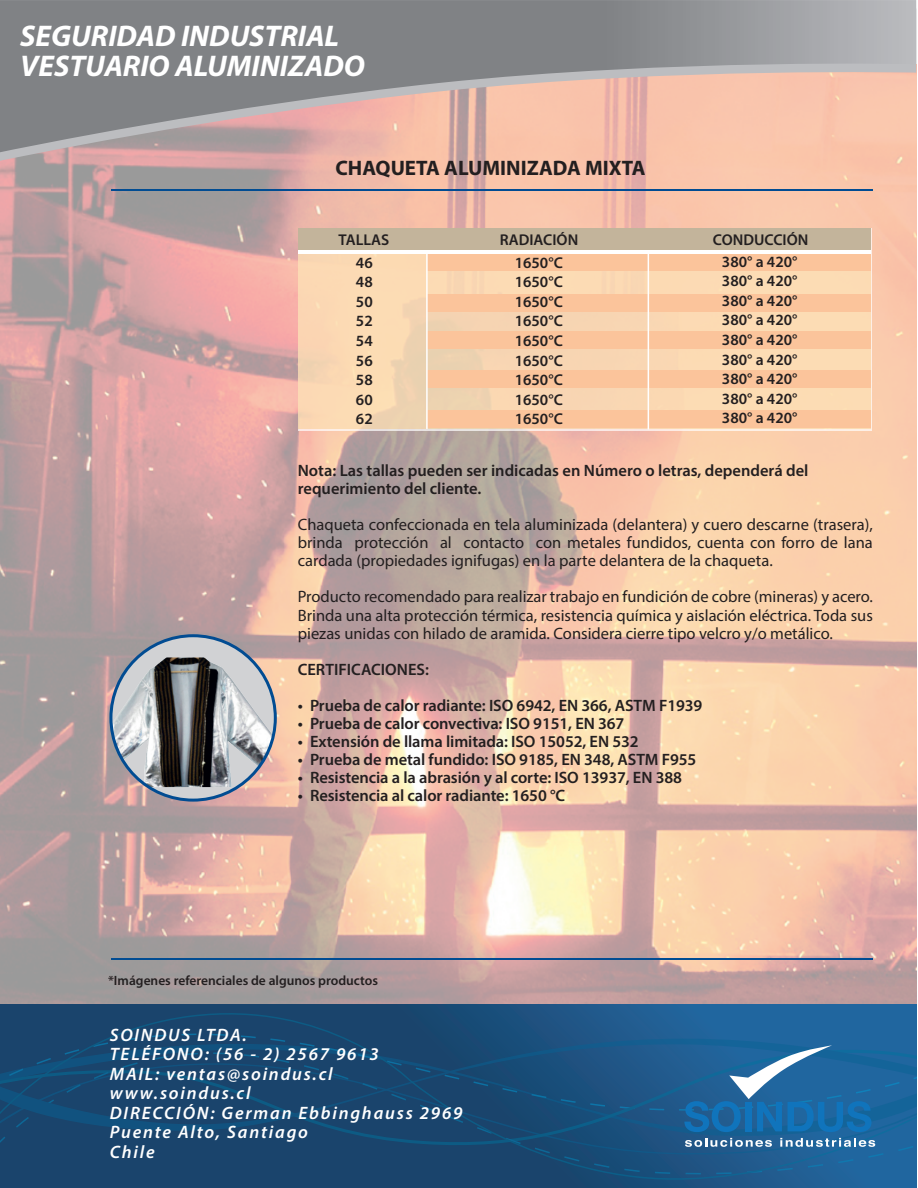
<style>
.page{position:relative;width:918px;height:1188px;background:#fff}
.page>*{position:absolute;margin:0;border:0;box-sizing:border-box;transform-origin:0 0}
.t1{font:italic 700 30px/30px "Myriad Pro";color:#fff}
.t2{font:700 21px "Myriad Pro";color:#231f20}
.t3{font:italic 600 18px/19.5px "Myriad Pro";letter-spacing:.1em;color:#fff}
.t4{font:16.5px/18px "Myriad Pro";color:#231f20;text-align:justify}
.t5{font:600 16.5px/18px "Myriad Pro";letter-spacing:-.005em;color:#231f20}
.t6{font:600 15.75px/19.6px "Myriad Pro";color:#231f20;text-align:justify}
.t7{font:600 13.5px "Myriad Pro";color:#231f20}
</style>
<div class="page">
<img style="left:0;top:161px;width:916px;height:843px">
<div style="left:298px;top:228px;width:573px;height:200px;background:linear-gradient(to right,#f6d5b2,#fcdbb4)"></div>
<div style="left:298px;top:228px;width:573px;height:24px;background:#c3b49b"></div>
<div style="left:427px;top:294px;width:444px;height:18px;background:#fbc49b"></div>
<div style="left:427px;top:253px;width:444px;height:18px;background:#fbc49b"></div>
<div style="left:427px;top:331px;width:444px;height:18px;background:#fbc49b"></div>
<div style="left:427px;top:370px;width:444px;height:18px;background:#fbc49b"></div>
<div style="left:427px;top:410px;width:444px;height:18px;background:#fbc49b"></div>
<hr style="left:426px;top:252px;width:2px;height:177px;background:#fff">
<hr style="left:648px;top:252px;width:1px;height:177px;background:#fff">
<hr style="left:298px;top:250px;width:573px;height:3px;background:#fff">
<svg style="left:0;top:152px;width:916px;height:9px;background:#eab6a7"></svg>
<svg style="left:0;top:1183px;width:917px;height:5px;background:#1b4b76"></svg>
<svg style="left:0;top:1004px;width:917px;height:179px;background:#1a4c78"></svg>
<svg style="left:685px;top:1138px;width:87px;height:9px"></svg>
<svg style="left:780px;top:1138px;width:135px;height:22px;background:#3675a6"></svg>
<svg style="left:684px;top:1045px;width:217px;height:87px;background:#286fa5"></svg>
<hr style="left:111px;top:189px;width:761px;height:2px;background:#014c92">
<hr style="left:111px;top:958px;width:761px;height:2px;background:#014c92">
<svg style="left:0;top:0;width:916px;height:152px;background:#ad9d98"></svg>
<svg style="left:111px;top:636px;width:164px;height:164px;background:#b4bfca"></svg>
<img style="left:111px;top:657px;width:161px;height:130px">
<h1 class="t1" style="left:20px;top:20px;width:346px">SEGURIDAD INDUSTRIAL<br>VESTUARIO ALUMINIZADO</h1>
<p class="t2" style="left:335px;top:154px;width:312px">CHAQUETA ALUMINIZADA MIXTA</p>
<p class="t6" style="left:339px;top:230px;width:52px">TALLAS</p>
<p class="t6" style="left:500px;top:230px;width:80px">RADIACIÓN</p>
<p class="t6" style="left:713px;top:230px;width:97px">CONDUCCIÓN</p>
<p class="t6" style="left:356px;top:252px;width:18px">46<br>48<br>50<br>52<br>54<br>56<br>58<br>60<br>62</p>
<p class="t6" style="left:515px;top:252px;width:50px">1650°C 1650°C 1650°C 1650°C 1650°C 1650°C 1650°C 1650°C 1650°C</p>
<p class="t6" style="left:722px;top:251px;width:77px">380° a 420° 380° a 420° 380° a 420° 380° a 420° 380° a 420° 380° a 420° 380° a 420° 380° a 420° 380° a 420°</p>
<p class="t5" style="left:298px;top:462px;width:512px">Nota: Las tallas pueden ser indicadas en Número o letras, dependerá del requerimiento del cliente.</p>
<p class="t4" style="left:298px;top:516px;width:577px">Chaqueta confeccionada en tela aluminizada (delantera) y cuero descarne (trasera), brinda protección al contacto con metales fundidos, cuenta con forro de lana cardada (propiedades ignifugas) en la parte delantera de la chaqueta.</p>
<p class="t4" style="left:298px;top:588px;width:577px">Producto recomendado para realizar trabajo en fundición de cobre (mineras) y acero.<br>Brinda una alta protección térmica, resistencia química y aislación eléctrica. Toda sus piezas unidas con hilado de aramida. Considera cierre tipo velcro y/o metálico.</p>
<p class="t5" style="left:298px;top:660px;width:133px">CERTIFICACIONES:</p>
<p class="t5" style="left:298px;top:696px;width:406px">• Prueba de calor radiante: ISO 6942, EN 366, ASTM F1939</p>
<p class="t5" style="left:298px;top:714px;width:328px">• Prueba de calor convectiva: ISO 9151, EN 367</p>
<p class="t5" style="left:298px;top:732px;width:342px">• Extensión de llama limitada: ISO 15052, EN 532</p>
<p class="t5" style="left:298px;top:750px;width:400px">• Prueba de metal fundido: ISO 9185, EN 348, ASTM F955</p>
<p class="t5" style="left:298px;top:768px;width:386px">• Resistencia a la abrasión y al corte: ISO 13937, EN 388</p>
<p class="t5" style="left:298px;top:786px;width:269px">• Resistencia al calor radiante: 1650 °C</p>
<p class="t7" style="left:108px;top:972px;width:272px">*Imágenes referenciales de algunos productos</p>
<p class="t3" style="left:110px;top:1024px;width:354px">SOINDUS LTDA.<br>TELÉFONO: (56 - 2) 2567 9613<br>MAIL: ventas@soindus.cl www.soindus.cl<br>DIRECCIÓN: German Ebbinghauss 2969<br>Puente Alto, Santiago<br>Chile</p>
</div>
